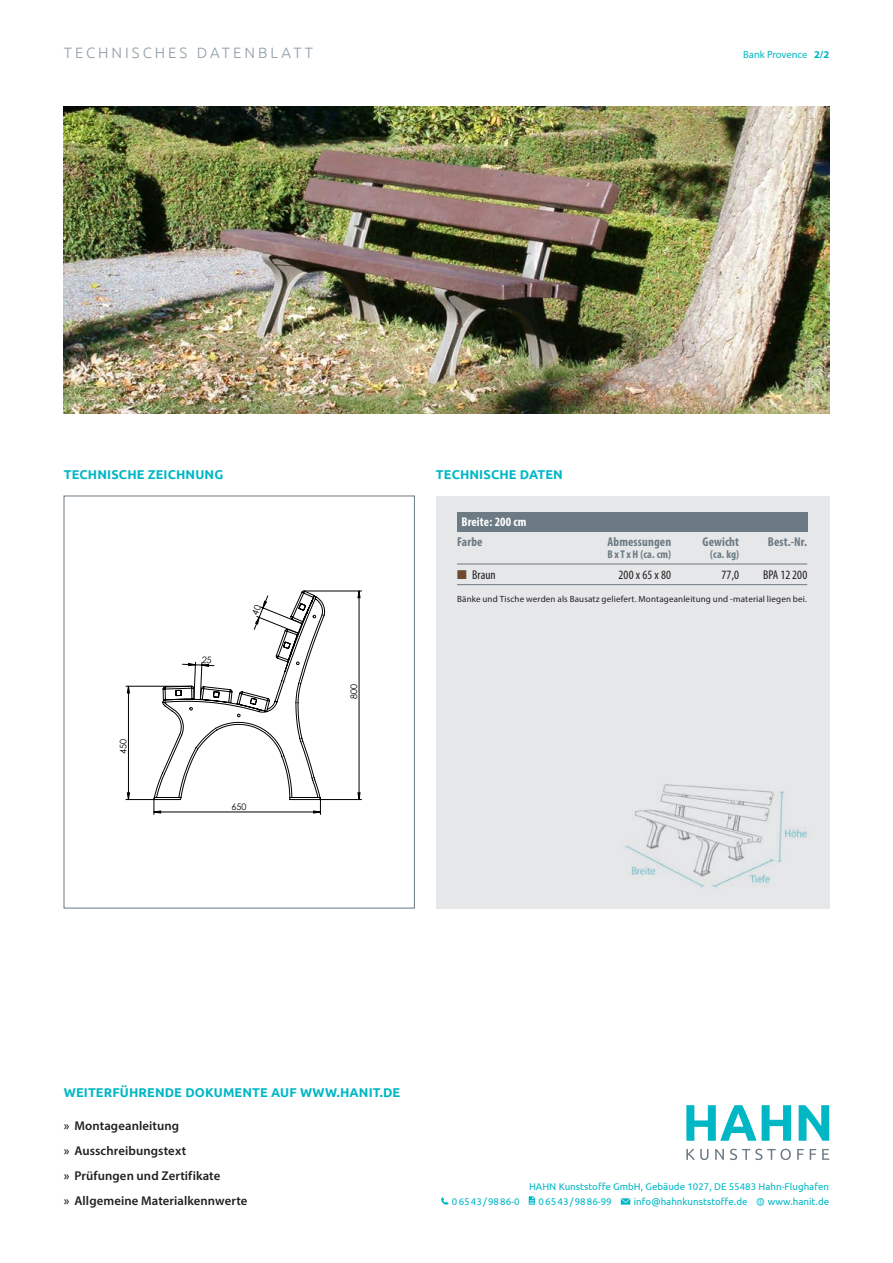
<style>
.page{position:relative;width:893px;height:1263px;background:#fff}
.page>*{position:absolute;margin:0;border:0;box-sizing:border-box;transform-origin:0 0}
.t1{font:300 15px "Ubuntu";letter-spacing:.2em;color:#909ea6}
.t2{font:600 12.75px/24.8px "Myriad Pro";letter-spacing:.01em;color:#231f20}
.t3{font:700 12.75px "Ubuntu";letter-spacing:.01em;color:#00b7c5}
.t4{font:700 condensed 12.75px "Myriad Pro";letter-spacing:.01em;color:#6b7a83}
.t5{font:condensed 12.75px "Myriad Pro";letter-spacing:.01em;color:#231f20}
.t6{font:700 condensed 12.75px "Myriad Pro";letter-spacing:.01em;color:#fff}
.t7{font:700 condensed 11.25px "Myriad Pro";letter-spacing:.025em;color:#6b7a83}
.t8{font:10.5px "Myriad Pro";letter-spacing:-.005em;color:#00b7c5}
.t9{font:9.75px "Ubuntu";color:#00b7c5}
.t10{font:9px "Myriad Pro";letter-spacing:.02em;color:#231f20}
.t11{font:9px "Century Gothic";color:#000001}
.s1{font-weight:700}
.s2{color:#6f4a33}
</style>
<div class="page">
<div style="left:436px;top:496px;width:393px;height:412px;background:#e6e7e9"></div>
<img style="left:624px;top:784px;width:184px;height:104px">
<hr style="left:320px;top:799px;width:42px;height:1px;background:#000001">
<hr style="left:304px;top:591px;width:58px;height:1px;background:#000001">
<svg style="left:325px;top:591px;width:35px;height:208px"></svg>
<img style="left:64px;top:106px;width:765px;height:307px">
<div style="left:457px;top:512px;width:350px;height:19px;background:#6b7a83"></div>
<svg style="left:457px;top:564px;width:15px;height:1px"></svg>
<hr style="left:472px;top:564px;width:68px;height:1px;background:#6b7a83">
<hr style="left:540px;top:564px;width:131px;height:1px;background:#6b7a83">
<hr style="left:671px;top:564px;width:68px;height:1px;background:#6b7a83">
<hr style="left:739px;top:564px;width:68px;height:1px;background:#6b7a83">
<svg style="left:457px;top:584px;width:15px;height:1px"></svg>
<hr style="left:472px;top:584px;width:68px;height:1px;background:#6b7a83">
<hr style="left:540px;top:584px;width:131px;height:1px;background:#6b7a83">
<hr style="left:671px;top:584px;width:68px;height:1px;background:#6b7a83">
<hr style="left:739px;top:584px;width:68px;height:1px;background:#6b7a83">
<svg style="left:441px;top:1197px;width:7px;height:8px"></svg>
<svg style="left:529px;top:1196px;width:6px;height:9px"></svg>
<svg style="left:621px;top:1198px;width:9px;height:7px"></svg>
<svg style="left:756px;top:1198px;width:8px;height:8px"></svg>
<svg style="left:762px;top:1105px;width:29px;height:36px"></svg>
<svg style="left:799px;top:1105px;width:30px;height:36px"></svg>
<svg style="left:686px;top:1149px;width:143px;height:11px"></svg>
<svg style="left:686px;top:1105px;width:70px;height:36px"></svg>
<svg style="left:126px;top:590px;width:199px;height:224px"></svg>
<h1 class="t1" style="left:64px;top:44px;width:251px">TECHNISCHES DATENBLATT</h1>
<p class="t8" style="left:743px;top:48px;width:87px">Bank Provence <span class="s1">2/2</span></p>
<h2 class="t3" style="left:64px;top:467px;width:161px">TECHNISCHE ZEICHNUNG</h2>
<h2 class="t3" style="left:436px;top:467px;width:129px">TECHNISCHE DATEN</h2>
<h2 class="t6" style="left:461px;top:514px;width:67px">Breite: 200 cm</h2>
<h2 class="t4" style="left:457px;top:534px;width:27px">Farbe</h2>
<h2 class="t4" style="left:608px;top:534px;width:65px">Abmessungen</h2>
<p class="t7" style="left:607px;top:547px;width:65px">B xTx H (ca. cm)</p>
<h2 class="t4" style="left:702px;top:534px;width:38px">Gewicht</h2>
<p class="t7" style="left:710px;top:547px;width:31px">(ca. kg)</p>
<h2 class="t4" style="left:768px;top:534px;width:41px">Best.-Nr.</h2>
<h2 class="t5" style="left:457px;top:567px;width:40px"><span class="s2">■</span> Braun</h2>
<h2 class="t5" style="left:619px;top:567px;width:54px">200 x 65 x 80</h2>
<h2 class="t5" style="left:722px;top:567px;width:19px">77,0</h2>
<h2 class="t5" style="left:763px;top:567px;width:46px">BPA 12 200</h2>
<p class="t11" style="left:117px;top:754px;width:16px;rotate:-90deg">450</p>
<p class="t11" style="left:231px;top:800px;width:16px">650</p>
<p class="t11" style="left:348px;top:699px;width:16px;rotate:-90deg">800</p>
<p class="t10" style="left:457px;top:594px;width:351px">Bänke und Tische werden als Bausatz geliefert. Montageanleitung und -material liegen bei.</p>
<h2 class="t3" style="left:64px;top:1085px;width:338px">WEITERFÜHRENDE DOKUMENTE AUF WWW.HANIT.DE</h2>
<h2 class="t2" style="left:64px;top:1113px;width:185px">» Montageanleitung<br>» Ausschreibungstext<br>» Prüfungen und Zertifikate<br>» Allgemeine Materialkennwerte</h2>
<p class="t9" style="left:529px;top:1180px;width:302px">HAHN Kunststoffe GmbH, Gebäude 1027, DE 55483 Hahn-Flughafen</p>
<p class="t9" style="left:452px;top:1195px;width:69px">06543/9886-0</p>
<p class="t9" style="left:539px;top:1195px;width:75px">06543/9886-99</p>
<p class="t9" style="left:634px;top:1195px;width:115px">info@hahnkunststoffe.de</p>
<p class="t9" style="left:768px;top:1195px;width:63px">www.hanit.de</p>
</div>
